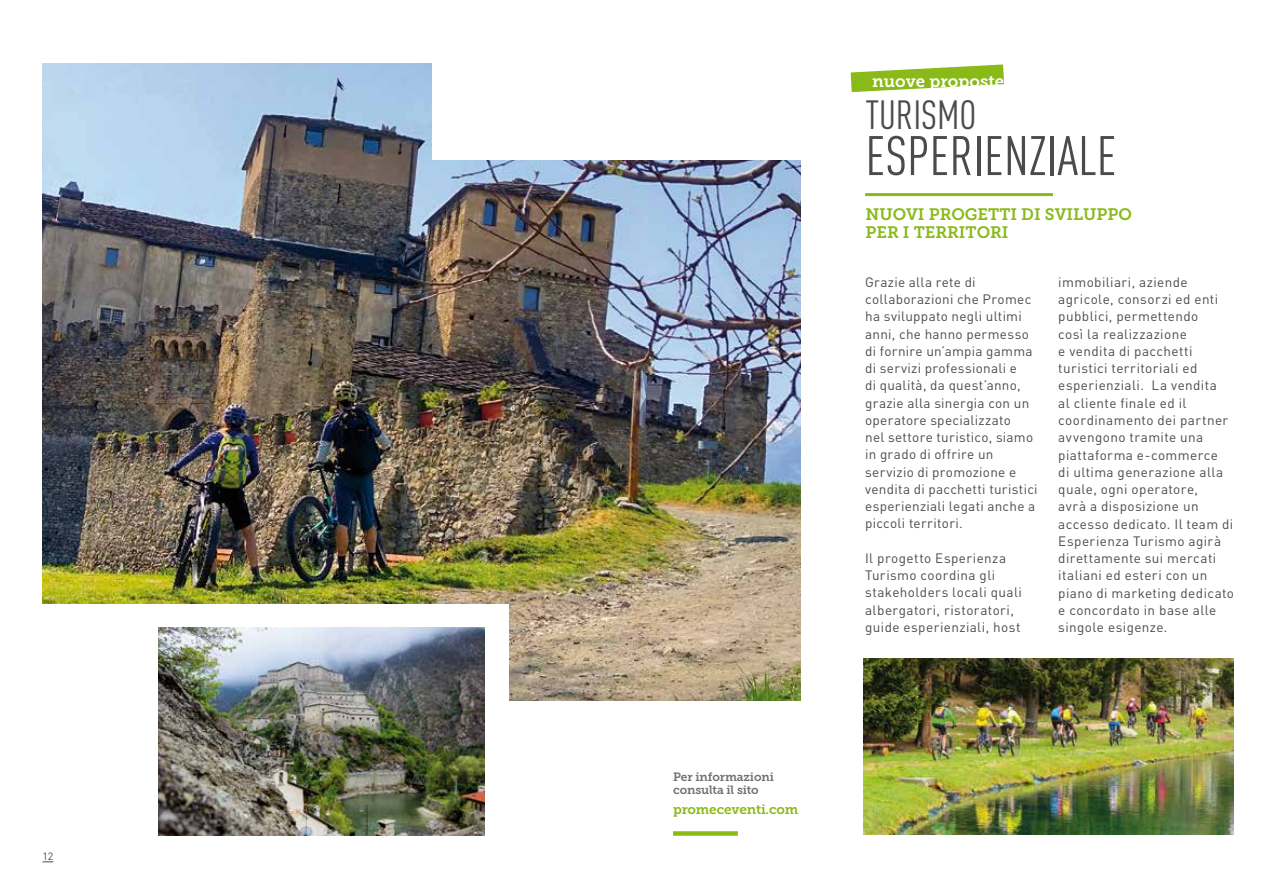
<style>
.page{position:relative;width:1276px;height:893px;background:#fff}
.page>*{position:absolute;margin:0;border:0;box-sizing:border-box;transform-origin:0 0}
.t1{font:54.75px "DIN Cond";color:#4b4b4d}
.t2{font:40.2px "DIN Cond";color:#4b4b4d}
.t3{font:16.8px "Museo JH Slab 700";color:#fff}
.t4{font:16.5px/18px "Museo JH Slab 700";color:#89ba17}
.t5{font:13.5px/17.2px "DIN";letter-spacing:.03em;color:#4b4b4d}
.t6{font:13.5px "Museo JH Slab 700";letter-spacing:-.01em;color:#89ba17}
.t7{font:12px/13.5px "Museo JH Slab 700";letter-spacing:-.01em;color:#707172}
.t8{font:10.5px "DIN";color:#4b4b4d}
</style>
<div class="page">
<img style="left:43px;top:64px;width:758px;height:636px">
<div style="left:19px;top:605px;width:489px;height:288px;background:#fff"></div>
<img style="left:158px;top:627px;width:327px;height:208px">
<div style="left:432px;top:7px;width:418px;height:152px;background:#fff"></div>
<hr style="left:865px;top:193px;width:188px;height:3px;background:#89ba17">
<svg style="left:850px;top:64px;width:154px;height:28px"></svg>
<img style="left:863px;top:659px;width:370px;height:175px">
<div style="left:673px;top:831px;width:65px;height:5px;background:#89ba17"></div>
<p class="t8" style="left:43px;top:850px;width:12px">12</p>
<p class="t7" style="left:673px;top:770px;width:102px">Per informazioni consulta il sito</p>
<p class="t6" style="left:673px;top:801px;width:127px">promeceventi.com</p>
<p class="t3" style="left:872px;top:71px;width:133px">nuove proposte</p>
<h2 class="t2" style="left:865px;top:92px;width:113px">TURISMO</h2>
<h1 class="t1" style="left:865px;top:124px;width:253px">ESPERIENZIALE</h1>
<p class="t4" style="left:865px;top:205px;width:268px">NUOVI PROGETTI DI SVILUPPO<br>PER I TERRITORI</p>
<p class="t5" style="left:865px;top:273px;width:174px">Grazie alla rete di collaborazioni che Promec ha sviluppato negli ultimi anni, che hanno permesso di fornire un’ampia gamma di servizi professionali e<br>di qualità, da quest’anno, grazie alla sinergia con un operatore specializzato<br>nel settore turistico, siamo in grado di offrire un servizio di promozione e vendita di pacchetti turistici esperienziali legati anche a piccoli territori.</p>
<p class="t5" style="left:865px;top:549px;width:158px">Il progetto Esperienza<br>Turismo coordina gli stakeholders locali quali albergatori, ristoratori, guide esperienziali, host</p>
<p class="t5" style="left:1058px;top:273px;width:177px">immobiliari, aziende agricole, consorzi ed enti pubblici, permettendo<br>così la realizzazione<br>e vendita di pacchetti turistici territoriali ed esperienziali. La vendita<br>al cliente finale ed il coordinamento dei partner avvengono tramite una piattaforma e-commerce<br>di ultima generazione alla quale, ogni operatore,<br>avrà a disposizione un accesso dedicato. Il team di<br>Esperienza Turismo agirà direttamente sui mercati italiani ed esteri con un piano di marketing dedicato e concordato in base alle singole esigenze.</p>
</div>
